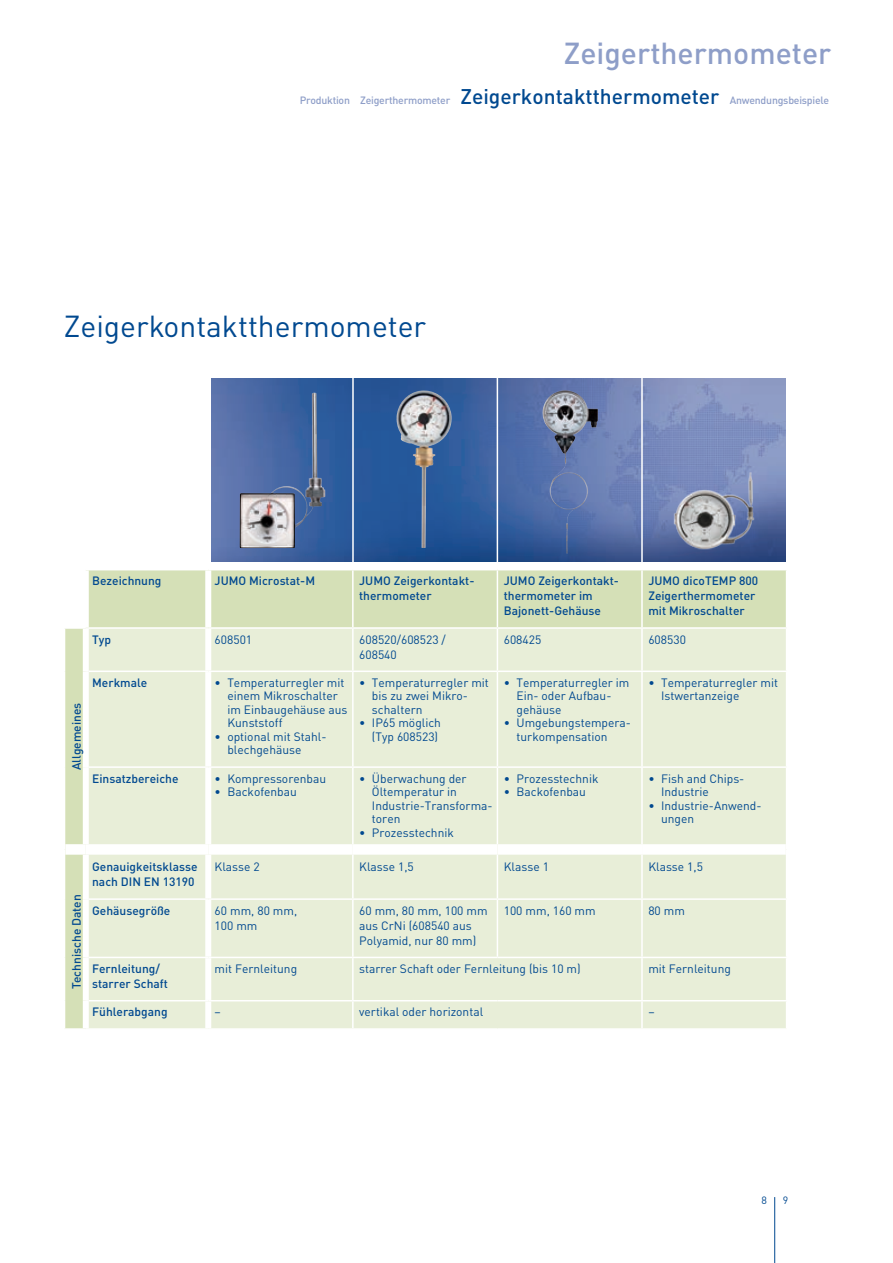
<style>
.page{position:relative;width:893px;height:1263px;background:#fff}
.page>*{position:absolute;margin:0;border:0;box-sizing:border-box;transform-origin:0 0}
.t1{font:30px "DIN Pro";color:#014990}
.t2{font:500 30px "DIN Pro";color:#8e9ec8}
.t3{font:12px/13.5px "DIN Pro";color:#014990}
.t4{font:500 12px/15px "DIN Pro";color:#014990}
.t5{font:500 10.5px "DIN Pro";letter-spacing:-.02em;color:#8e9ec8}
.t6{font:10.5px "DIN Pro";color:#014990}
.s1{font-size:21px;color:#014990}
</style>
<div class="page">
<hr style="left:774px;top:1197px;width:1px;height:66px;background:#014990">
<img style="left:211px;top:378px;width:575px;height:183px">
<hr style="left:352px;top:372px;width:2px;height:195px;background:#fff">
<hr style="left:497px;top:373px;width:1px;height:194px;background:#fff">
<svg style="left:65px;top:570px;width:721px;height:458px;background:#d6e1b9"></svg>
<div style="left:89px;top:629px;width:697px;height:399px;background:#e8eed8"></div>
<hr style="left:352px;top:570px;width:2px;height:57px;background:#fff">
<hr style="left:497px;top:570px;width:1px;height:57px;background:#fff">
<hr style="left:641px;top:570px;width:2px;height:57px;background:#fff">
<hr style="left:86px;top:627px;width:122px;height:2px;background:#fff">
<hr style="left:208px;top:627px;width:145px;height:2px;background:#fff">
<hr style="left:353px;top:627px;width:144px;height:2px;background:#fff">
<hr style="left:352px;top:629px;width:2px;height:41px;background:#fff">
<hr style="left:497px;top:627px;width:145px;height:2px;background:#fff">
<hr style="left:497px;top:629px;width:1px;height:41px;background:#fff">
<hr style="left:642px;top:627px;width:145px;height:2px;background:#fff">
<hr style="left:641px;top:629px;width:2px;height:41px;background:#fff">
<hr style="left:89px;top:670px;width:119px;height:2px;background:#fff">
<hr style="left:208px;top:670px;width:145px;height:2px;background:#fff">
<hr style="left:353px;top:670px;width:144px;height:2px;background:#fff">
<hr style="left:352px;top:672px;width:2px;height:94px;background:#fff">
<hr style="left:497px;top:670px;width:145px;height:2px;background:#fff">
<hr style="left:497px;top:672px;width:1px;height:94px;background:#fff">
<hr style="left:642px;top:670px;width:145px;height:2px;background:#fff">
<hr style="left:641px;top:672px;width:2px;height:94px;background:#fff">
<hr style="left:89px;top:766px;width:119px;height:2px;background:#fff">
<hr style="left:208px;top:766px;width:145px;height:2px;background:#fff">
<hr style="left:353px;top:766px;width:144px;height:2px;background:#fff">
<hr style="left:352px;top:768px;width:2px;height:76px;background:#fff">
<hr style="left:497px;top:766px;width:145px;height:2px;background:#fff">
<hr style="left:497px;top:768px;width:1px;height:76px;background:#fff">
<hr style="left:642px;top:766px;width:145px;height:2px;background:#fff">
<hr style="left:641px;top:768px;width:2px;height:76px;background:#fff">
<hr style="left:352px;top:855px;width:2px;height:43px;background:#fff">
<hr style="left:497px;top:855px;width:1px;height:43px;background:#fff">
<hr style="left:641px;top:855px;width:2px;height:43px;background:#fff">
<hr style="left:89px;top:898px;width:119px;height:2px;background:#fff">
<hr style="left:208px;top:898px;width:145px;height:2px;background:#fff">
<hr style="left:353px;top:898px;width:144px;height:2px;background:#fff">
<hr style="left:352px;top:900px;width:2px;height:57px;background:#fff">
<hr style="left:497px;top:898px;width:145px;height:2px;background:#fff">
<hr style="left:497px;top:900px;width:1px;height:57px;background:#fff">
<hr style="left:642px;top:898px;width:145px;height:2px;background:#fff">
<hr style="left:641px;top:900px;width:2px;height:57px;background:#fff">
<hr style="left:89px;top:957px;width:119px;height:1px;background:#fff">
<hr style="left:208px;top:957px;width:145px;height:1px;background:#fff">
<hr style="left:353px;top:957px;width:144px;height:1px;background:#fff">
<hr style="left:352px;top:958px;width:2px;height:42px;background:#fff">
<hr style="left:497px;top:957px;width:145px;height:1px;background:#fff">
<hr style="left:642px;top:957px;width:145px;height:1px;background:#fff">
<hr style="left:641px;top:958px;width:2px;height:42px;background:#fff">
<hr style="left:89px;top:1000px;width:119px;height:1px;background:#fff">
<hr style="left:208px;top:1000px;width:145px;height:1px;background:#fff">
<hr style="left:353px;top:1000px;width:144px;height:1px;background:#fff">
<hr style="left:352px;top:1001px;width:2px;height:27px;background:#fff">
<hr style="left:497px;top:1000px;width:145px;height:1px;background:#fff">
<hr style="left:642px;top:1000px;width:145px;height:1px;background:#fff">
<hr style="left:641px;top:1001px;width:2px;height:27px;background:#fff">
<div style="left:205px;top:570px;width:6px;height:57px;background:#fff"></div>
<div style="left:205px;top:629px;width:6px;height:41px;background:#fff"></div>
<div style="left:205px;top:672px;width:6px;height:94px;background:#fff"></div>
<div style="left:205px;top:768px;width:6px;height:76px;background:#fff"></div>
<div style="left:205px;top:855px;width:6px;height:43px;background:#fff"></div>
<div style="left:205px;top:900px;width:6px;height:57px;background:#fff"></div>
<div style="left:205px;top:958px;width:6px;height:42px;background:#fff"></div>
<div style="left:205px;top:1001px;width:6px;height:27px;background:#fff"></div>
<div style="left:86px;top:844px;width:122px;height:11px;background:#fff"></div>
<div style="left:208px;top:844px;width:145px;height:11px;background:#fff"></div>
<div style="left:353px;top:844px;width:144px;height:11px;background:#fff"></div>
<div style="left:497px;top:844px;width:145px;height:11px;background:#fff"></div>
<div style="left:642px;top:844px;width:144px;height:11px;background:#fff"></div>
<hr style="left:64px;top:627px;width:22px;height:2px;background:#fff">
<div style="left:83px;top:570px;width:6px;height:57px;background:#fff"></div>
<div style="left:83px;top:629px;width:6px;height:42px;background:#fff"></div>
<div style="left:83px;top:671px;width:6px;height:96px;background:#fff"></div>
<div style="left:83px;top:767px;width:6px;height:77px;background:#fff"></div>
<div style="left:83px;top:855px;width:6px;height:44px;background:#fff"></div>
<div style="left:83px;top:899px;width:6px;height:58px;background:#fff"></div>
<div style="left:83px;top:957px;width:6px;height:44px;background:#fff"></div>
<div style="left:83px;top:1001px;width:6px;height:27px;background:#fff"></div>
<div style="left:65px;top:844px;width:21px;height:11px;background:#fff"></div>
<img style="left:239px;top:392px;width:83px;height:156px">
<img style="left:542px;top:390px;width:32px;height:140px">
<img style="left:396px;top:390px;width:47px;height:158px">
<hr style="left:641px;top:372px;width:2px;height:194px;background:#fff">
<img style="left:668px;top:465px;width:93px;height:89px">
<h1 class="t2" style="left:564px;top:29px;width:269px">Zeigerthermometer</h1>
<p class="t5" style="left:300px;top:92px;width:531px">Produktion Zeigerthermometer <span class="s1">Zeigerkontaktthermometer</span> Anwendungsbeispiele</p>
<h1 class="t1" style="left:64px;top:302px;width:364px">Zeigerkontaktthermometer</h1>
<p class="t4" style="left:68px;top:770px;width:69px;rotate:-90deg">Allgemeines</p>
<p class="t4" style="left:92px;top:572px;width:71px">Bezeichnung</p>
<p class="t4" style="left:215px;top:572px;width:102px">JUMO Microstat-M</p>
<p class="t4" style="left:359px;top:572px;width:117px">JUMO Zeigerkontakt&shy;thermometer</p>
<p class="t4" style="left:504px;top:572px;width:117px">JUMO Zeigerkontakt&shy;thermometer im<br>Bajonett-Gehäuse</p>
<p class="t4" style="left:648px;top:572px;width:111px">JUMO dicoTEMP 800<br>Zeigerthermometer mit Mikroschalter</p>
<p class="t4" style="left:92px;top:630px;width:20px">Typ</p>
<p class="t3" style="left:215px;top:631px;width:39px">608501</p>
<p class="t3" style="left:359px;top:630px;width:88px;line-height:15px">608520/608523 /<br>608540</p>
<p class="t3" style="left:504px;top:631px;width:39px">608425</p>
<p class="t3" style="left:648px;top:631px;width:39px">608530</p>
<p class="t4" style="left:92px;top:674px;width:57px">Merkmale</p>
<p class="t3" style="left:227px;top:675px;width:122px;text-indent:-13px">• Temperaturregler mit einem Mikroschalter im Einbaugehäuse aus<br>Kunststoff</p>
<p class="t3" style="left:227px;top:729px;width:101px;text-indent:-13px">• optional mit Stahl&shy;blechgehäuse</p>
<p class="t3" style="left:372px;top:675px;width:118px;text-indent:-13px">• Temperaturregler mit bis zu zwei Mikro&shy;schaltern</p>
<p class="t3" style="left:359px;top:715px;width:83px;text-align:right">• IP65 möglich (Typ 608523)</p>
<p class="t3" style="left:517px;top:675px;width:114px;text-indent:-13px">• Temperaturregler im<br>Ein- oder Aufbau&shy;gehäuse</p>
<p class="t3" style="left:517px;top:715px;width:116px;text-indent:-13px">• Umgebungstempera&shy;turkompensation</p>
<p class="t3" style="left:661px;top:675px;width:118px;text-indent:-13px">• Temperaturregler mit<br>Istwertanzeige</p>
<p class="t4" style="left:92px;top:769px;width:88px">Einsatzbereiche</p>
<p class="t3" style="left:215px;top:770px;width:113px">• Kompressorenbau</p>
<p class="t3" style="left:215px;top:784px;width:84px">• Backofenbau</p>
<p class="t3" style="left:372px;top:770px;width:122px;text-indent:-13px">• Überwachung der<br>Öltemperatur in<br>Industrie-Transforma&shy;toren</p>
<p class="t3" style="left:359px;top:824px;width:96px">• Prozesstechnik</p>
<p class="t3" style="left:504px;top:770px;width:96px">• Prozesstechnik</p>
<p class="t3" style="left:504px;top:784px;width:84px">• Backofenbau</p>
<p class="t3" style="left:661px;top:770px;width:85px;text-indent:-13px">• Fish and Chips-<br>Industrie</p>
<p class="t3" style="left:661px;top:797px;width:102px;text-indent:-13px">• Industrie-Anwend&shy;ungen</p>
<p class="t4" style="left:68px;top:989px;width:96px;rotate:-90deg">Technische Daten</p>
<p class="t4" style="left:92px;top:858px;width:107px">Genauigkeitsklasse nach DIN EN 13190</p>
<p class="t3" style="left:215px;top:859px;width:47px">Klasse 2</p>
<p class="t3" style="left:359px;top:859px;width:56px">Klasse 1,5</p>
<p class="t3" style="left:504px;top:859px;width:47px">Klasse 1</p>
<p class="t3" style="left:648px;top:859px;width:56px">Klasse 1,5</p>
<p class="t4" style="left:92px;top:901px;width:80px">Gehäusegröße</p>
<p class="t3" style="left:215px;top:902px;width:84px;line-height:15px">60 mm, 80 mm,<br>100 mm</p>
<p class="t3" style="left:359px;top:902px;width:130px;line-height:15px">60 mm, 80 mm, 100 mm aus CrNi (608540 aus<br>Polyamid, nur 80 mm)</p>
<p class="t3" style="left:504px;top:902px;width:93px">100 mm, 160 mm</p>
<p class="t3" style="left:648px;top:902px;width:38px">80 mm</p>
<p class="t4" style="left:92px;top:960px;width:77px">Fernleitung/ starrer Schaft</p>
<p class="t3" style="left:215px;top:961px;width:84px">mit Fernleitung</p>
<p class="t3" style="left:359px;top:961px;width:223px">starrer Schaft oder Fernleitung (bis 10 m)</p>
<p class="t3" style="left:648px;top:961px;width:84px">mit Fernleitung</p>
<p class="t4" style="left:92px;top:1003px;width:77px">Fühlerabgang</p>
<p class="t3" style="left:215px;top:1004px;width:8px">–</p>
<p class="t3" style="left:359px;top:1004px;width:125px">vertikal oder horizontal</p>
<p class="t3" style="left:648px;top:1004px;width:8px">–</p>
<p class="t6" style="left:761px;top:1192px;width:7px">8</p>
<p class="t6" style="left:783px;top:1192px;width:7px">9</p>
</div>
